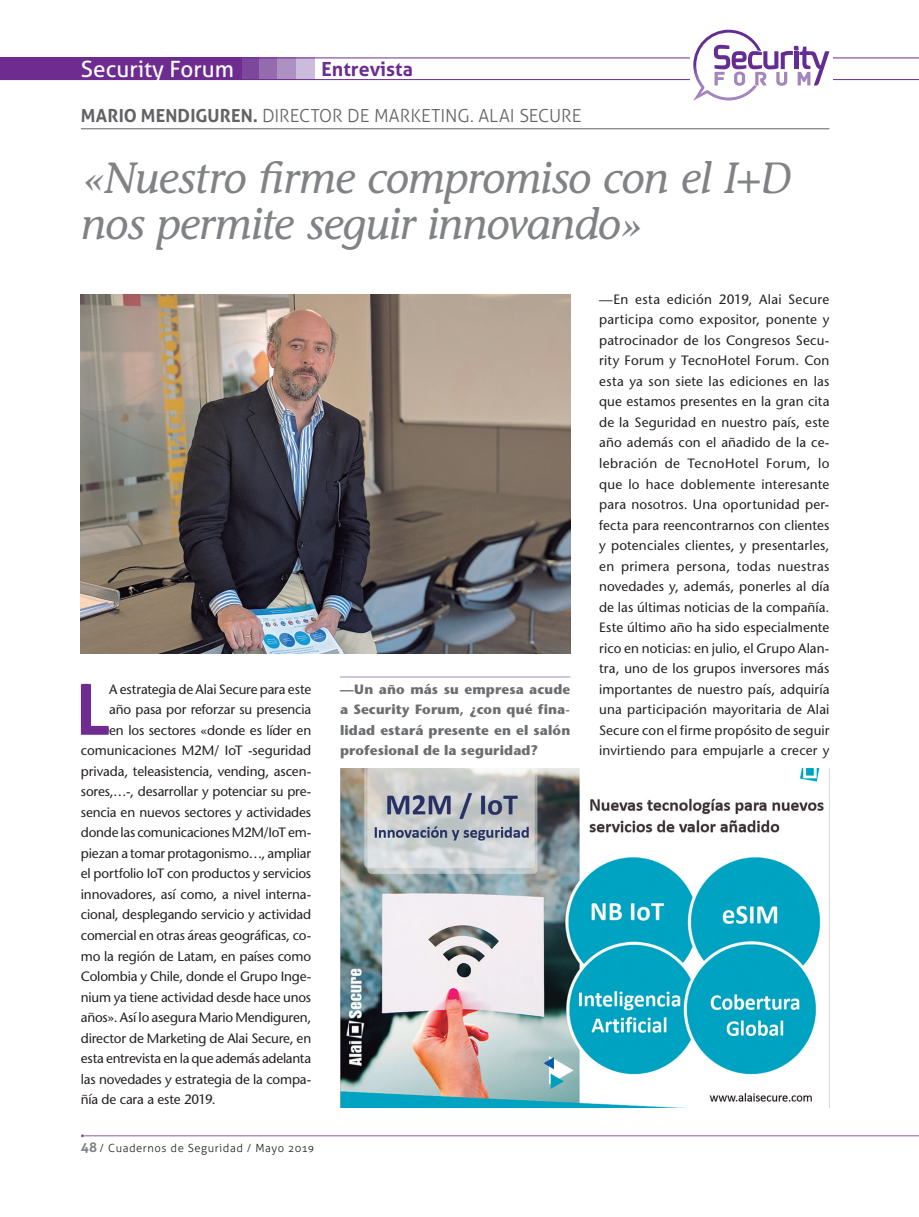
<style>
.page{position:relative;width:919px;height:1217px;background:#fff}
.page>*{position:absolute;margin:0;border:0;box-sizing:border-box;transform-origin:0 0}
.t1{font:700 70.2px "Aller";color:#6e2c91}
.t2{font:italic 500 43.5px/46.5px "Stone Informal Std";letter-spacing:-.015em;color:#808285}
.t3{font:22.5px "Aller";color:#fff}
.t4{font:700 19.5px "Aller";color:#6e2c91}
.t5{font:300 18px "Aller";color:#636366}
.t6{font:500 13.5px/20.5px "Stone Sans Std";letter-spacing:-.01em;color:#231f20;text-align:justify}
.t7{font:700 13.5px/20.5px "Stone Sans Std";letter-spacing:.01em;color:#6c6d70;text-align:justify}
.t8{font:300 11.25px "Aller";letter-spacing:.05em;color:#231f20}
.s1{font-weight:700}
.s2{font-weight:700;font-size:13.5px;color:#808285}
</style>
<div class="page">
<hr style="left:82px;top:1135px;width:836px;height:1px;background:#895ba6">
<svg style="left:0;top:30px;width:918px;height:71px"></svg>
<hr style="left:340px;top:676px;width:230px;height:1px;background:#c4b1d5">
<hr style="left:81px;top:128px;width:748px;height:1px;background:#636366">
<img style="left:340px;top:768px;width:484px;height:338px">
<img style="left:81px;top:294px;width:489px;height:359px">
<h3 class="t3" style="left:81px;top:55px;width:154px">Security Forum</h3>
<h3 class="t4" style="left:321px;top:57px;width:93px">Entrevista</h3>
<h3 class="t5" style="left:81px;top:105px;width:502px"><span class="s1">MARIO MENDIGUREN.</span> DIRECTOR DE MARKETING. ALAI SECURE</h3>
<h2 class="t2" style="left:81px;top:154px;width:712px">«Nuestro firme compromiso con el I+D nos permite seguir innovando»</h2>
<h1 class="t1" style="left:76px;top:666px;width:36px">L</h1>
<p class="t6" style="left:109px;top:678px;width:203px">A estrategia de Alai Secure para este</p>
<p class="t6" style="left:109px;top:699px;width:203px">año pasa por reforzar su presencia</p>
<p class="t6" style="left:109px;top:719px;width:203px">en los sectores «donde es líder en</p>
<p class="t6" style="left:81px;top:740px;width:232px">comunicaciones M2M/ IoT -seguridad</p>
<p class="t6" style="left:81px;top:760px;width:232px">privada, teleasistencia, vending, ascen-</p>
<p class="t6" style="left:81px;top:781px;width:232px">sores,…-, desarrollar y potenciar su pre-</p>
<p class="t6" style="left:81px;top:801px;width:232px">sencia en nuevos sectores y actividades</p>
<p class="t6" style="left:81px;top:822px;width:232px">donde las comunicaciones M2M/IoT em-</p>
<p class="t6" style="left:81px;top:842px;width:232px">piezan a tomar protagonismo…, ampliar</p>
<p class="t6" style="left:81px;top:863px;width:232px">el portfolio IoT con productos y servicios</p>
<p class="t6" style="left:81px;top:883px;width:232px">innovadores, así como, a nivel interna-</p>
<p class="t6" style="left:81px;top:904px;width:232px">cional, desplegando servicio y actividad</p>
<p class="t6" style="left:81px;top:924px;width:232px">comercial en otras áreas geográficas, co-</p>
<p class="t6" style="left:81px;top:945px;width:232px">mo la región de Latam, en países como</p>
<p class="t6" style="left:81px;top:965px;width:232px">Colombia y Chile, donde el Grupo Inge-</p>
<p class="t6" style="left:81px;top:986px;width:232px">nium ya tiene actividad desde hace unos</p>
<p class="t6" style="left:81px;top:1006px;width:232px">años». Así lo asegura Mario Mendiguren,</p>
<p class="t6" style="left:81px;top:1027px;width:232px">director de Marketing de Alai Secure, en</p>
<p class="t6" style="left:81px;top:1047px;width:232px">esta entrevista en la que además adelanta</p>
<p class="t6" style="left:81px;top:1068px;width:232px">las novedades y estrategia de la compa-</p>
<p class="t6" style="left:81px;top:1088px;width:136px">ñía de cara a este 2019.</p>
<p class="t8" style="left:81px;top:1140px;width:234px"><span class="s2">48</span> / Cuadernos de Seguridad / Mayo 2019</p>
<p class="t7" style="left:340px;top:678px;width:232px">—Un año más su empresa acude a Security Forum, ¿con qué fina&shy;lidad estará presente en el salón profesional de la seguridad?</p>
<p class="t6" style="left:599px;top:289px;width:232px">—En esta edición 2019, Alai Secure participa como expositor, ponente y patrocinador de los Congresos Secu&shy;rity Forum y TecnoHotel Forum. Con esta ya son siete las ediciones en las que estamos presentes en la gran cita de la Seguridad en nuestro país, este año además con el añadido de la ce&shy;lebración de TecnoHotel Forum, lo que lo hace doblemente interesante para nosotros. Una oportunidad per&shy;fecta para reencontrarnos con clientes y potenciales clientes, y presentarles, en primera persona, todas nuestras novedades y, además, ponerles al día de las últimas noticias de la compañía.<br>Este último año ha sido especialmente rico en noticias: en julio, el Grupo Alan&shy;tra, uno de los grupos inversores más importantes de nuestro país, adquiría una participación mayoritaria de Alai Secure con el firme propósito de seguir invirtiendo para empujarle a crecer y</p>
</div>
